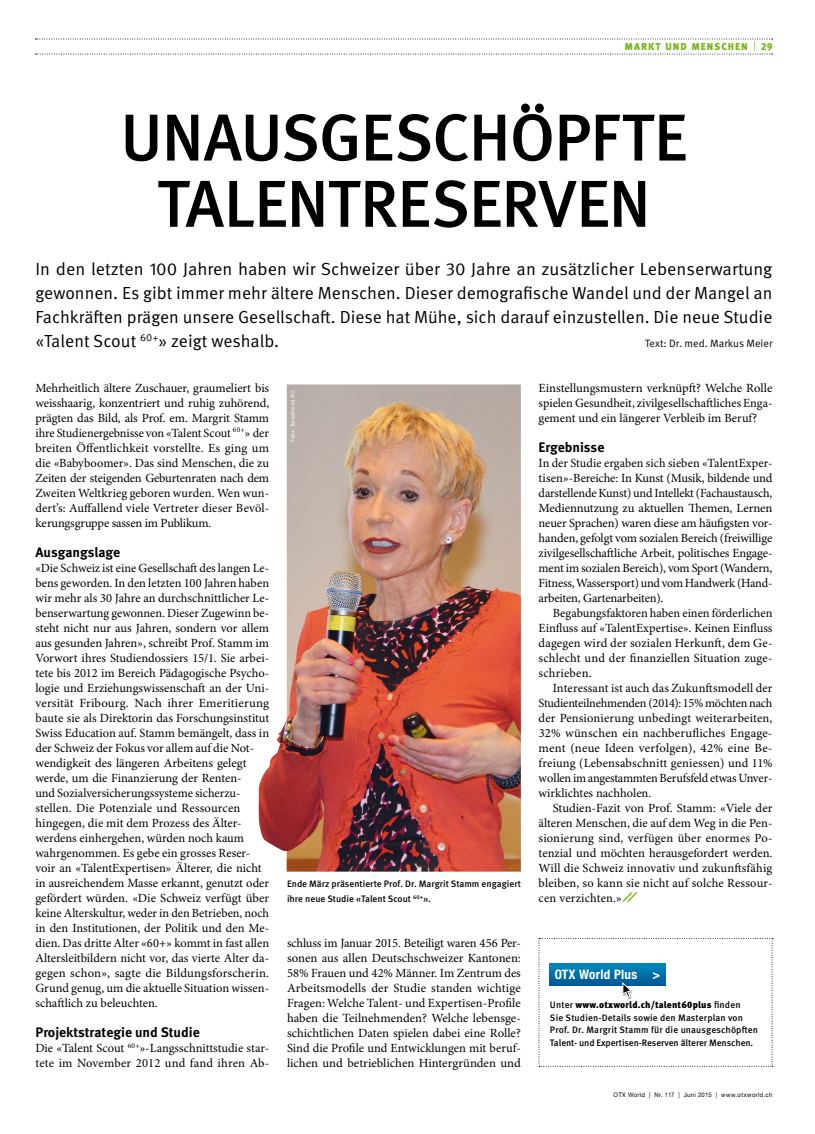
<style>
.page{position:relative;width:815px;height:1134px;background:#fff}
.page>*{position:absolute;margin:0;border:0;box-sizing:border-box;transform-origin:0 0}
.t1{font:500 66.25px/66.2px "Meta OT";letter-spacing:-.02em;color:#000;text-align:center}
.t2{font:17.5px/23.8px "Meta OT Norm";color:#000;text-align:justify}
.t3{font:700 13.75px "Meta OT";color:#000}
.t4{font:700 condensed 13.12px "Helvetica Neue LT Pro";letter-spacing:.02em;color:#fff}
.t5{font:12.5px/15px "Minion Pro";color:#000;text-align:justify}
.t6{font:10.62px "Meta OT Norm";color:#000}
.t7{font:900 10px "Meta OT";letter-spacing:.09em;color:#7ab51d}
.t8{font:500 9.38px/12.5px "Meta OT";color:#000}
.t9{font:6.25px "Helvetica Neue LT Pro";letter-spacing:.06em;color:#000;scale:.95 1}
.t10{font:6.25px "Meta OT Norm";color:#fff}
.s1{font-family:"Meta OT Norm";font-weight:400}
.s2{font-weight:900}
</style>
<div class="page">
<svg style="left:35px;top:54px;width:738px;height:1px"></svg>
<svg style="left:35px;top:39px;width:738px;height:1px"></svg>
<div style="left:609px;top:27px;width:154px;height:39px;background:#fff"></div>
<img style="left:258px;top:384px;width:263px;height:488px">
<svg style="left:622px;top:892px;width:16px;height:10px"></svg>
<svg style="left:539px;top:938px;width:234px;height:129px"></svg>
<p class="t7" style="left:624px;top:41px;width:150px">MARKT UND MENSCHEN <span class="s1">|</span> 29</p>
<h1 class="t1" style="left:120px;top:107px;width:569px">UNAUSGESCHÖPFTE<br>TALENTRESERVEN</h1>
<p class="t2" style="left:35px;top:258px;width:739px">In den letzten 100 Jahren haben wir Schweizer über 30 Jahre an zusätzlicher Lebenserwartung gewonnen. Es gibt immer mehr ältere Menschen. Dieser demografische Wandel und der Mangel an Fachkräften prägen unsere Gesellschaft. Diese hat Mühe, sich darauf einzustellen. Die neue Studie «Talent Scout <sup>60+</sup>» zeigt weshalb.</p>
<p class="t6" style="left:645px;top:337px;width:129px">Text: Dr. med. Markus Meier</p>
<p class="t5" style="left:35px;top:381px;width:235px">Mehrheitlich ältere Zuschauer, graumeliert bis weisshaarig, konzentriert und ruhig zuhörend, prägten das Bild, als Prof. em. Margrit Stamm ihre Studienergebnisse von «Talent Scout <sup>60+</sup>» der breiten Öffentlichkeit vorstellte. Es ging um die «Babyboomer». Das sind Menschen, die zu Zeiten der steigenden Geburtenraten nach dem Zweiten Weltkrieg geboren wurden. Wen wun&shy;dert’s: Auffallend viele Vertreter dieser Bevöl&shy;kerungsgruppe sassen im Publikum.</p>
<p class="t3" style="left:35px;top:544px;width:86px">Ausgangslage</p>
<p class="t5" style="left:35px;top:561px;width:235px;text-align:left">«Die Schweiz ist eine Gesellschaft des langen Le&shy;bens geworden. In den letzten 100 Jahren haben wir mehr als 30 Jahre an durchschnittlicher Le&shy;benserwartung gewonnen. Dieser Zugewinn be&shy;steht nicht nur aus Jahren, sondern vor allem aus gesunden Jahren», schreibt Prof. Stamm im Vorwort ihres Studiendossiers 15/1. Sie arbei&shy;tete bis 2012 im Bereich Pädagogische Psycho&shy;logie und Erziehungswissenschaft an der Uni&shy;versität Fribourg. Nach ihrer Emeritierung baute sie als Direktorin das Forschungsinstitut Swiss Education auf. Stamm bemängelt, dass in der Schweiz der Fokus vor allem auf die Not&shy;wendigkeit des längeren Arbeitens gelegt werde, um die Finanzierung der Renten-<br>und Sozialversicherungssysteme sicherzu&shy;stellen. Die Potenziale und Ressourcen hingegen, die mit dem Prozess des Älter&shy;werdens einhergehen, würden noch kaum wahrgenommen. Es gebe ein grosses Reser&shy;voir an «TalentExpertisen» Älterer, die nicht in ausreichendem Masse erkannt, genutzt oder gefördert würden. «Die Schweiz verfügt über keine Alterskultur, weder in den Betrieben, noch in den Institutionen, der Politik und den Me&shy;dien. Das dritte Alter «60+» kommt in fast allen Altersleitbildern nicht vor, das vierte Alter da&shy;gegen schon», sagte die Bildungsforscherin.<br>Grund genug, um die aktuelle Situation wissen&shy;schaftlich zu beleuchten.</p>
<p class="t3" style="left:35px;top:1024px;width:166px">Projektstrategie und Studie</p>
<p class="t5" style="left:35px;top:1041px;width:235px">Die «Talent Scout <sup>60+</sup>»-Langsschnittstudie star&shy;tete im November 2012 und fand ihren Ab-</p>
<p class="t10" style="left:289px;top:442px;width:53px;rotate:-90deg">Foto: Sanatrend AG</p>
<p class="t8" style="left:287px;top:876px;width:235px;line-height:15px">Ende März präsentierte Prof. Dr. Margrit Stamm engagiert ihre neue Studie «Talent Scout <sup>60+</sup>».</p>
<p class="t5" style="left:287px;top:936px;width:235px">schluss im Januar 2015. Beteiligt waren 456 Per&shy;sonen aus allen Deutschschweizer Kantonen:<br>58% Frauen und 42% Männer. Im Zentrum des Arbeitsmodells der Studie standen wichtige Fragen: Welche Talent- und Expertisen-Profile haben die Teilnehmenden? Welche lebensge&shy;schichtlichen Daten spielen dabei eine Rolle?<br>Sind die Profile und Entwicklungen mit beruf&shy;lichen und betrieblichen Hintergründen und</p>
<p class="t5" style="left:539px;top:381px;width:235px">Einstellungsmustern verknüpft? Welche Rolle spielen Gesundheit, zivilgesellschaftliches Enga&shy;gement und ein längerer Verbleib im Beruf?</p>
<p class="t3" style="left:539px;top:439px;width:67px">Ergebnisse</p>
<p class="t5" style="left:539px;top:456px;width:235px">In der Studie ergaben sich sieben «TalentExper&shy;tisen»-Bereiche: In Kunst (Musik, bildende und darstellende Kunst) und Intellekt (Fachaustausch, Mediennutzung zu aktuellen Themen, Lernen neuer Sprachen) waren diese am häufigsten vor&shy;handen, gefolgt vom sozialen Bereich (freiwillige zivilgesellschaftliche Arbeit, politisches Engage&shy;ment im sozialen Bereich), vom Sport (Wandern, Fitness, Wassersport) und vom Handwerk (Hand&shy;arbeiten, Gartenarbeiten).</p>
<p class="t5" style="left:539px;top:606px;width:235px;text-indent:14px">Begabungsfaktoren haben einen förderlichen Einfluss auf «TalentExpertise». Keinen Einfluss dagegen wird der sozialen Herkunft, dem Ge&shy;schlecht und der finanziellen Situation zuge&shy;schrieben.</p>
<p class="t5" style="left:539px;top:681px;width:235px;text-align:left;text-indent:14px">Interessant ist auch das Zukunftsmodell der Studienteilnehmenden (2014): 15% möchten nach der Pensionierung unbedingt weiterarbeiten, 32% wünschen ein nachberufliches Engage&shy;ment (neue Ideen verfolgen), 42% eine Be-- freiung (Lebensabschnitt geniessen) und 11% wollen im angestammten Berufsfeld etwas Unver&shy;wirklichtes nachholen.</p>
<p class="t5" style="left:539px;top:801px;width:235px;text-indent:14px">Studien-Fazit von Prof. Stamm: «Viele der älteren Menschen, die auf dem Weg in die Pen&shy;sionierung sind, verfügen über enormes Po&shy;tenzial und möchten herausgefordert werden.<br>Will die Schweiz innovativ und zukunftsfähig bleiben, so kann sie nicht auf solche Ressour&shy;cen verzichten.»</p>
<p class="t4" style="left:555px;top:966px;width:107px">OTX World Plus &gt;</p>
<p class="t8" style="left:550px;top:999px;width:210px">Unter <span class="s2">www.otxworld.ch/talent60plus</span> finden<br>Sie Studien-Details sowie den Masterplan von Prof. Dr. Margrit Stamm für die unausgeschöpften Talent- und Expertisen-Reserven älterer Menschen.</p>
<p class="t9" style="left:614px;top:1091px;width:169px">OTX World | Nr. 117 | Juni 2015 | www.otxworld.ch</p>
</div>
